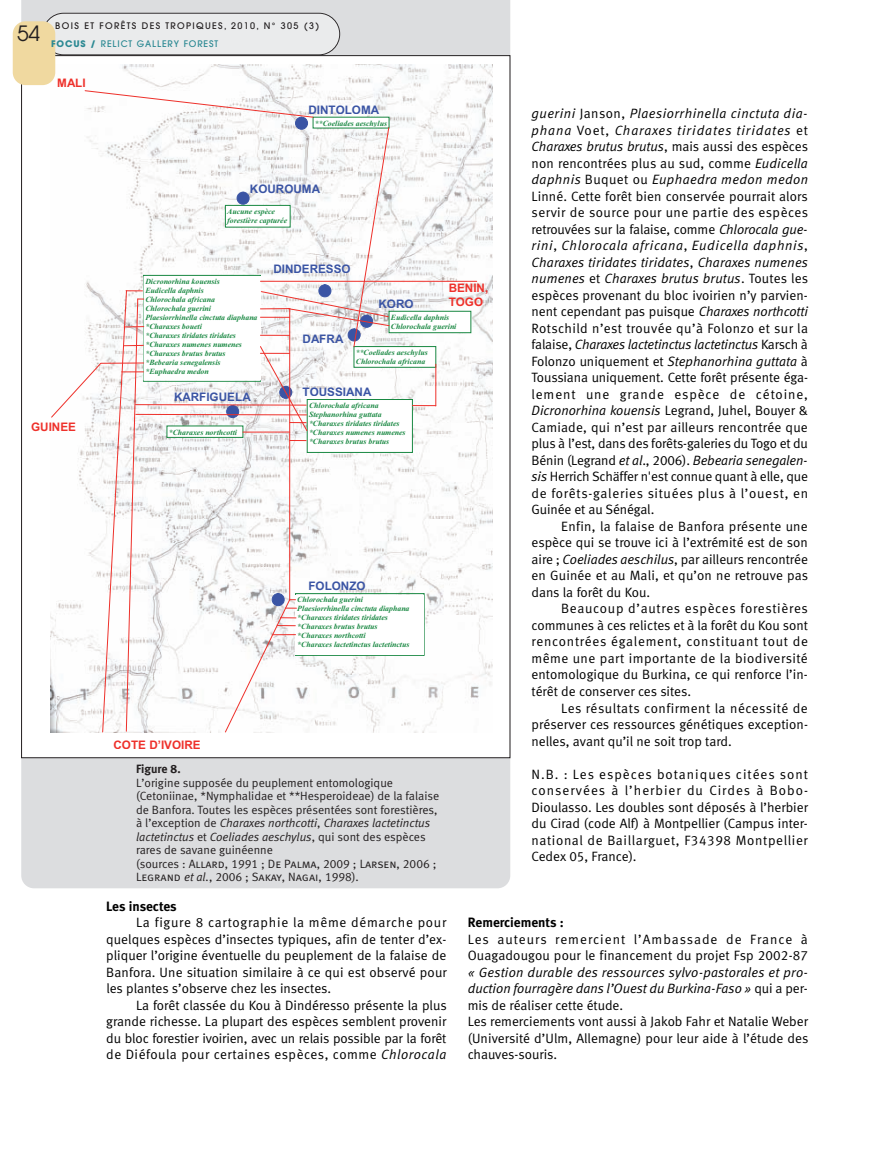
<style>
.page{position:relative;width:893px;height:1149px;background:#fff}
.page>*{position:absolute;margin:0;border:0;box-sizing:border-box;transform-origin:0 0}
.t1{font:21px "Avant Garde";color:#231f20}
.t2{font:13.5px/16.5px "Meta Normal LF";letter-spacing:.005em;color:#000;text-align:justify}
.t3{font:13.5px "Meta Bold LF";color:#000}
.t4{font:12px/13.5px "Meta Normal LF";color:#231f20}
.t5{font:12px "Meta Bold LF";color:#231f20}
.t6{font:700 11.7px "Arial";color:#3a54a4}
.t7{font:700 11.7px/14.1px "Arial";color:#ee312b}
.t8{font:500 9px/18px "Avant Garde";letter-spacing:.15em;color:#231f20}
.t9{font:italic 700 7.8px/9px "Times New Roman";color:#198842}
.s1{font-weight:700;color:#2c8993}
.s2{color:#2c8993}
.s3{font-style:italic}
.s4{font-family:"Meta Normal LF Caps"}
</style>
<div class="page">
<div style="left:21px;top:0;width:489px;height:888px;background:#dcdddf"></div>
<div style="left:22px;top:56px;width:488px;height:701px;background:#fff"></div>
<img style="left:50px;top:64px;width:443px;height:668px">
<div style="left:389px;top:311px;width:82px;height:21px;background:#fff"></div>
<div style="left:389px;top:311px;width:82px;height:22px;border:1px solid #198842"></div>
<div style="left:354px;top:346px;width:82px;height:21px;background:#fff"></div>
<div style="left:354px;top:346px;width:82px;height:21px;border:1px solid #198842"></div>
<div style="left:307px;top:399px;width:105px;height:53px;background:#fff"></div>
<div style="left:307px;top:399px;width:106px;height:53px;border:1px solid #198842"></div>
<div style="left:296px;top:594px;width:128px;height:60px;background:#fff"></div>
<svg style="left:412px;top:405px;width:23px;height:1px"></svg>
<hr style="left:435px;top:364px;width:1px;height:42px;background:#ee312b">
<hr style="left:260px;top:281px;width:217px;height:1px;background:#ee312b">
<div style="left:296px;top:117px;width:12px;height:12px;background:#3a54a4;border-radius:50%"></div>
<div style="left:295px;top:117px;width:13px;height:12px;border:1px solid #3a54a4;border-radius:50%"></div>
<div style="left:313px;top:117px;width:76px;height:11px;background:#fff"></div>
<svg style="left:84px;top:90px;width:230px;height:28px"></svg>
<svg style="left:51px;top:127px;width:339px;height:605px"></svg>
<svg style="left:43px;top:13px;width:297px;height:42px;background:#e2e3e4"></svg>
<div style="left:13px;top:21px;width:42px;height:64px;background:#f0d9a0;border-radius:13px"></div>
<h1 class="t1" style="left:17px;top:26px;width:25px">54</h1>
<p class="t8" style="left:51px;top:18px;width:270px;text-indent:4px">BOIS ET FORÊTS DES TROPIQUES, 2010, N° 305 (3)<br><span class="s1">FOCUS /</span> <span class="s2">RELICT GALLERY FOREST</span></p>
<p class="t7" style="left:57px;top:77px;width:30px">MALI</p>
<p class="t7" style="left:31px;top:420px;width:46px">GUINEE</p>
<p class="t6" style="left:308px;top:102px;width:72px">DINTOLOMA</p>
<p class="t9" style="left:315px;top:118px;width:74px">**Coeliades aeschylus</p>
<p class="t6" style="left:250px;top:181px;width:72px">KOUROUMA</p>
<p class="t9" style="left:227px;top:206px;width:62px">Aucune espèce forestière capturée</p>
<p class="t9" style="left:145px;top:276px;width:114px">Dicronorhina kouensis<br>Eudicella daphnis<br>Chlorochala africana<br>Chlorochala guerini<br>Plaesiorrhinella cinctuta diaphana *Charaxes boueti<br>*Charaxes tiridates tiridates *Charaxes numenes numenes *Charaxes brutus brutus *Bebearia senegalensis *Euphaedra medon</p>
<p class="t6" style="left:174px;top:388px;width:78px">KARFIGUELA</p>
<p class="t9" style="left:169px;top:427px;width:70px">*Charaxes northcotti</p>
<p class="t6" style="left:273px;top:261px;width:79px">DINDERESSO</p>
<p class="t6" style="left:379px;top:296px;width:37px">KORO</p>
<p class="t7" style="left:449px;top:281px;width:41px">BENIN,<br>TOGO</p>
<p class="t9" style="left:391px;top:312px;width:67px">Eudicella daphnis<br>Chlorochala guerini</p>
<p class="t9" style="left:356px;top:348px;width:74px">**Coeliades aeschylus<br>Chlorochala africana</p>
<p class="t9" style="left:309px;top:400px;width:98px">Chlorochala africana<br>Stephanorhina guttata *Charaxes tiridates tiridates *Charaxes numenes numenes *Charaxes brutus brutus</p>
<p class="t6" style="left:303px;top:331px;width:43px">DAFRA</p>
<p class="t6" style="left:303px;top:384px;width:70px">TOUSSIANA</p>
<p class="t7" style="left:114px;top:738px;width:89px">COTE D’IVOIRE</p>
<p class="t6" style="left:308px;top:578px;width:59px">FOLONZO</p>
<p class="t9" style="left:297px;top:594px;width:114px">Chlorochala guerini<br>Plaesiorrhinella cinctuta diaphana *Charaxes tiridates tiridates *Charaxes brutus brutus *Charaxes northcotti<br>*Charaxes lactetinctus lactetinctus</p>
<p class="t5" style="left:136px;top:764px;width:46px">Figure 8.</p>
<p class="t4" style="left:136px;top:776px;width:305px">L’origine supposée du peuplement entomologique (Cetoniinae, *Nymphalidae et **Hesperoideae) de la falaise de Banfora. Toutes les espèces présentées sont forestières, à l’exception de <span class="s3">Charaxes northcotti</span>, <span class="s3">Charaxes lactetinctus lactetinctus</span> et <span class="s3">Coeliades aeschylus</span>, qui sont des espèces rares de savane guinéenne<br>(sources : A<span class="s4">llard</span>, 1991 ; D<span class="s4">e</span> P<span class="s4">alma</span>, 2009 ; L<span class="s4">arsen</span>, 2006 ; L<span class="s4">egrand</span> <span class="s3">et al.</span>, 2006 ; S<span class="s4">akay</span>, N<span class="s4">agai</span>, 1998).</p>
<p class="t2" style="left:532px;top:106px;width:278px"><span class="s3">guerini</span> Janson, <span class="s3">Plaesiorrhinella cinctuta dia&shy;phana</span> Voet, <span class="s3">Charaxes tiridates tiridates</span> et <span class="s3">Charaxes brutus brutus</span>, mais aussi des espèces non rencontrées plus au sud, comme <span class="s3">Eudicella daphnis</span> Buquet ou <span class="s3">Euphaedra medon medon </span>Linné. Cette forêt bien conservée pourrait alors servir de source pour une partie des espèces retrouvées sur la falaise, comme <span class="s3">Chlorocala gue&shy;rini</span>, <span class="s3">Chlorocala africana</span>, <span class="s3">Eudicella daphnis</span>, <span class="s3">Charaxes tiridates tiridates</span>, <span class="s3">Charaxes numenes numenes</span> et <span class="s3">Charaxes brutus brutus</span>. Toutes les espèces provenant du bloc ivoirien n’y parvien&shy;nent cependant pas puisque <span class="s3">Charaxes northcotti </span>Rotschild n’est trouvée qu’à Folonzo et sur la falaise, <span class="s3">Charaxes lactetinctus lactetinctus</span> Karsch à Folonzo uniquement et <span class="s3">Stephanorhina guttata</span> à Toussiana uniquement. Cette forêt présente éga&shy;lement une grande espèce de cétoine, <span class="s3">Dicronorhina kouensis</span> Legrand, Juhel, Bouyer &amp; Camiade, qui n’est par ailleurs rencontrée que plus à l’est, dans des forêts-galeries du Togo et du Bénin (Legrand <span class="s3">et al</span>., 2006). <span class="s3">Bebearia senegalen&shy;sis</span> Herrich Schäffer n'est connue quant à elle, que de forêts-galeries situées plus à l’ouest, en Guinée et au Sénégal.</p>
<p class="t2" style="left:532px;top:519px;width:278px;text-indent:30px">Enfin, la falaise de Banfora présente une espèce qui se trouve ici à l’extrémité est de son aire ; <span class="s3">Coeliades aeschilus</span>, par ailleurs rencontrée en Guinée et au Mali, et qu’on ne retrouve pas dans la forêt du Kou.</p>
<p class="t2" style="left:532px;top:601px;width:278px;text-indent:30px">Beaucoup d’autres espèces forestières communes à ces relictes et à la forêt du Kou sont rencontrées également, constituant tout de même une part importante de la biodiversité entomologique du Burkina, ce qui renforce l’in&shy;térêt de conserver ces sites.</p>
<p class="t2" style="left:532px;top:700px;width:278px;text-indent:30px">Les résultats confirment la nécessité de préserver ces ressources génétiques exception&shy;nelles, avant qu’il ne soit trop tard.</p>
<p class="t2" style="left:532px;top:766px;width:278px">N.B. : Les espèces botaniques citées sont conservées à l’herbier du Cirdes à Bobo-Dioulasso. Les doubles sont déposés à l’herbier du Cirad (code Alf) à Montpellier (Campus inter&shy;national de Baillarguet, F34398 Montpellier Cedex 05, France).</p>
<p class="t3" style="left:106px;top:901px;width:72px">Les insectes</p>
<p class="t2" style="left:106px;top:915px;width:342px;text-indent:30px">La figure 8 cartographie la même démarche pour quelques espèces d’insectes typiques, afin de tenter d’ex&shy;pliquer l’origine éventuelle du peuplement de la falaise de Banfora. Une situation similaire à ce qui est observé pour les plantes s’observe chez les insectes.</p>
<p class="t2" style="left:106px;top:997px;width:342px;text-indent:30px">La forêt classée du Kou à Dindéresso présente la plus grande richesse. La plupart des espèces semblent provenir du bloc forestier ivoirien, avec un relais possible par la forêt de Diéfoula pour certaines espèces, comme <span class="s3">Chlorocala</span></p>
<p class="t3" style="left:468px;top:917px;width:97px">Remerciements :</p>
<p class="t2" style="left:468px;top:931px;width:342px">Les auteurs remercient l’Ambassade de France à<br>Ouagadougou pour le financement du projet Fsp 2002-87</p>
<p class="t2" style="left:468px;top:964px;width:342px;text-align:left"><span class="s3">« Gestion durable des ressources sylvo-pastorales et pro&shy;duction fourragère dans l’Ouest du Burkina-Faso »</span> qui a per&shy;mis de réaliser cette étude.<br>Les remerciements vont aussi à Jakob Fahr et Natalie Weber (Université d’Ulm, Allemagne) pour leur aide à l’étude des chauves-souris.</p>
</div>
